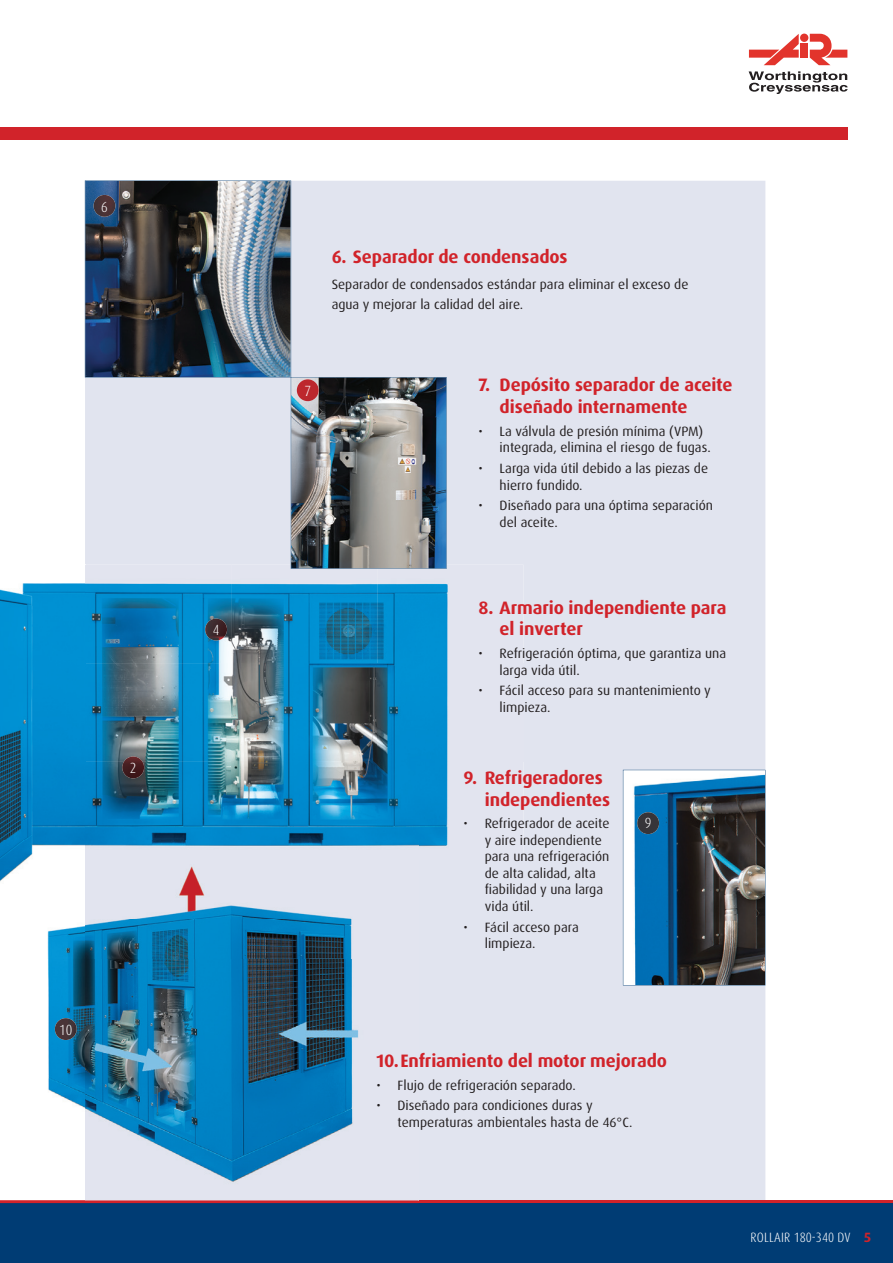
<style>
.page{position:relative;width:893px;height:1263px;background:#fff}
.page>*{position:absolute;margin:0;border:0;box-sizing:border-box;transform-origin:0 0}
.t1{font:700 18px/21.6px "Dax Pro";letter-spacing:-.005em;color:#d1232a}
.t2{font:300 condensed 14.7px "Dax Pro";color:#fff}
.t3{font:13.5px/16.5px "Dax Pro";color:#231f20}
.t4{font:300 condensed 13.5px "Dax Pro";letter-spacing:.005em;color:#fff}
.s1{font-weight:700;font-stretch:normal;color:#d1232a}
</style>
<div class="page">
<div style="left:419px;top:181px;width:346px;height:1019px;background:#e1e4ef"></div>
<img style="left:0;top:583px;width:85px;height:376px">
<img style="left:85px;top:565px;width:438px;height:197px">
<img style="left:85px;top:762px;width:292px;height:78px">
<img style="left:377px;top:762px;width:146px;height:98px">
<div style="left:419px;top:860px;width:104px;height:99px;background:#e1e4ef"></div>
<div style="left:0;top:128px;width:848px;height:12px;background:#d1232a"></div>
<div style="left:0;top:1202px;width:893px;height:61px;background:#003c74"></div>
<hr style="left:0;top:1200px;width:893px;height:3px;background:#d1232a">
<img style="left:623px;top:770px;width:142px;height:215px">
<img style="left:0;top:959px;width:419px;height:245px">
<img style="left:85px;top:840px;width:334px;height:119px">
<img style="left:85px;top:181px;width:362px;height:388px">
<svg style="left:749px;top:71px;width:99px;height:23px"></svg>
<svg style="left:749px;top:34px;width:50px;height:31px"></svg>
<div style="left:800px;top:43px;width:8px;height:15px;background:#e2342c"></div>
<svg style="left:810px;top:34px;width:37px;height:31px"></svg>
<div style="left:800px;top:34px;width:8px;height:8px;background:#e2342c;border-radius:50%"></div>
<img style="left:55px;top:1018px;width:22px;height:22px;border-radius:11px">
<img style="left:94px;top:195px;width:21px;height:22px;border-radius:11px">
<img style="left:297px;top:379px;width:22px;height:22px;border-radius:11px">
<img style="left:637px;top:812px;width:22px;height:22px;border-radius:11px">
<img style="left:205px;top:619px;width:22px;height:21px;border-radius:11px">
<img style="left:122px;top:756px;width:22px;height:22px;border-radius:11px">
<p class="t2" style="left:101px;top:197px;width:8px">6</p>
<p class="t2" style="left:130px;top:759px;width:8px">2</p>
<p class="t2" style="left:213px;top:621px;width:8px">4</p>
<p class="t2" style="left:59px;top:1020px;width:15px">10</p>
<h1 class="t1" style="left:332px;top:246px;width:237px">6. Separador de condensados</h1>
<p class="t3" style="left:332px;top:275px;width:358px;line-height:19.5px">Separador de condensados estándar para eliminar el exceso de agua y mejorar la calidad del aire.</p>
<p class="t2" style="left:304px;top:381px;width:8px">7</p>
<h1 class="t1" style="left:500px;top:374px;width:234px;text-indent:-21px">7. Depósito separador de aceite diseñado internamente</h1>
<p class="t3" style="left:500px;top:423px;width:213px;text-indent:-21px">• La válvula de presión mínima (VPM) integrada, elimina el riesgo de fugas.</p>
<p class="t3" style="left:500px;top:460px;width:210px;text-indent:-21px">• Larga vida útil debido a las piezas de hierro fundido.</p>
<p class="t3" style="left:500px;top:497px;width:215px;text-indent:-21px">• Diseñado para una óptima separación del aceite.</p>
<h1 class="t1" style="left:500px;top:597px;width:228px;text-indent:-21px">8. Armario independiente para el inverter</h1>
<p class="t3" style="left:500px;top:645px;width:228px;text-indent:-21px">• Refrigeración óptima, que garantiza una larga vida útil.</p>
<p class="t3" style="left:500px;top:682px;width:213px;text-indent:-21px">• Fácil acceso para su mantenimiento y limpieza.</p>
<h1 class="t1" style="left:485px;top:767px;width:127px;text-indent:-21px">9. Refrigeradores independientes</h1>
<p class="t3" style="left:485px;top:815px;width:126px;text-indent:-21px">• Refrigerador de aceite y aire independiente para una refrigeración de alta calidad, alta fiabilidad y una larga vida útil.</p>
<p class="t3" style="left:485px;top:919px;width:95px;text-indent:-21px">• Fácil acceso para limpieza.</p>
<p class="t2" style="left:645px;top:813px;width:8px">9</p>
<h1 class="t1" style="left:376px;top:1050px;width:292px">10. Enfriamiento del motor mejorado</h1>
<p class="t3" style="left:376px;top:1077px;width:201px">• Flujo de refrigeración separado.</p>
<p class="t3" style="left:398px;top:1097px;width:237px;text-indent:-21px">• Diseñado para condiciones duras y temperaturas ambientales hasta de 46°C.</p>
<p class="t4" style="left:750px;top:1228px;width:122px">ROLLAIR 180-340 DV <span class="s1">5</span></p>
</div>
